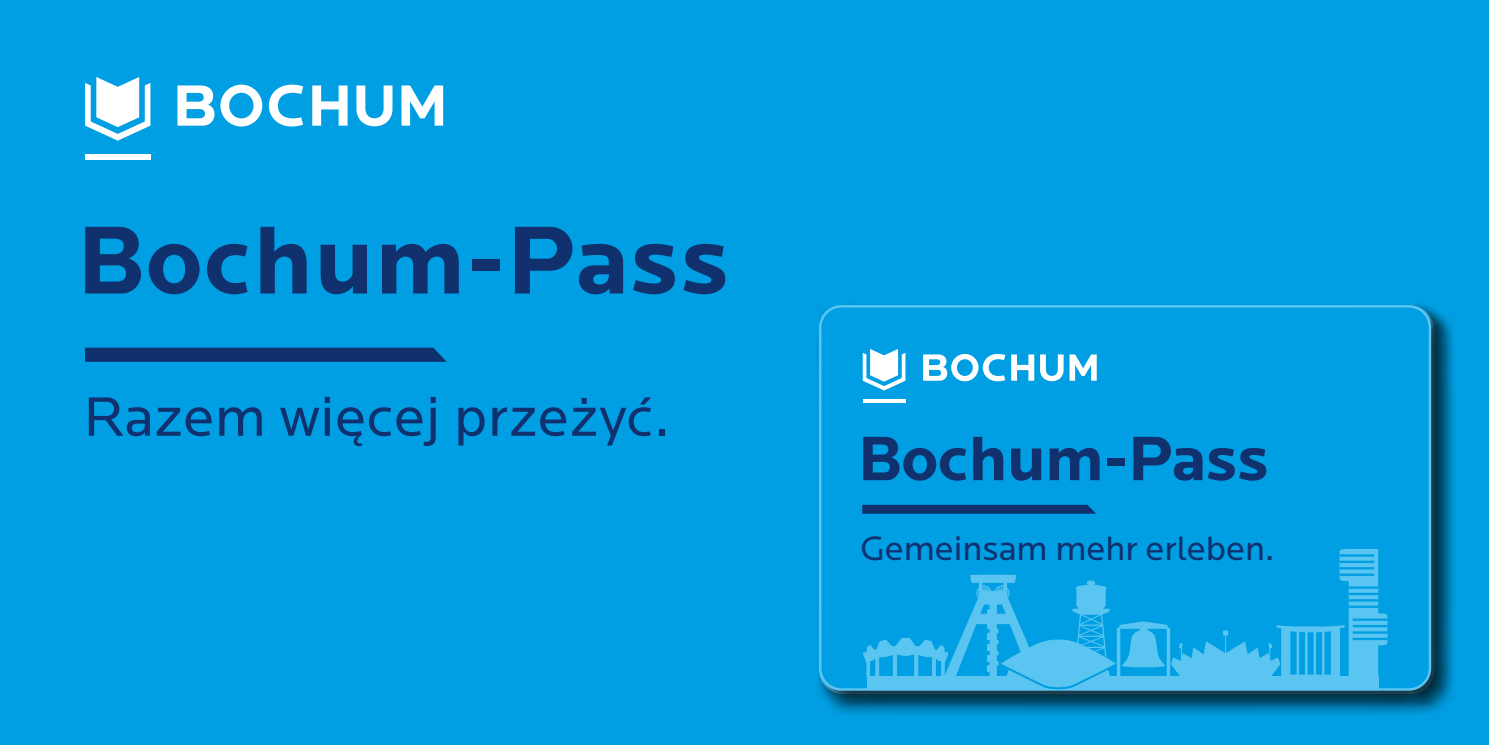
<style>
.page{position:relative;width:1489px;height:745px;background:#fff}
.page>*{position:absolute;margin:0;border:0;box-sizing:border-box;transform-origin:0 0}
.t1{font:700 100px "Locator";letter-spacing:.01em;color:#11306e}
.t2{font:700 65px "Locator";letter-spacing:-.01em;color:#11306e}
.t3{font:57.5px "Locator";letter-spacing:.01em;color:#11306e}
.t4{font:35px "Locator";color:#11306e}
</style>
<div class="page">
<div style="left:0;top:0;width:1488px;height:744px;background:#009fe3"></div>
<svg style="left:177px;top:85px;width:266px;height:41px"></svg>
<div style="left:85px;top:154px;width:65px;height:5px;background:#fff"></div>
<svg style="left:85px;top:77px;width:65px;height:64px"></svg>
<svg style="left:85px;top:347px;width:362px;height:15px;background:#0f3776"></svg>
<div style="left:815px;top:301px;width:639px;height:412px;background:#000;opacity:.75"></div>
<div style="left:820px;top:306px;width:609px;height:383px;background:#009fe3;border-radius:21px"></div>
<svg style="left:923px;top:353px;width:173px;height:28px"></svg>
<hr style="left:862px;top:399px;width:43px;height:3px;background:#fff">
<svg style="left:862px;top:349px;width:43px;height:41px"></svg>
<svg style="left:862px;top:504px;width:234px;height:9px;background:#0f3c7a"></svg>
<svg style="left:863px;top:549px;width:524px;height:141px"></svg>
<hr style="left:1348px;top:586px;width:29px;height:2px;background:#009fe3">
<hr style="left:1348px;top:592px;width:29px;height:2px;background:#009fe3">
<hr style="left:1348px;top:598px;width:29px;height:3px;background:#009fe3">
<hr style="left:1348px;top:605px;width:29px;height:2px;background:#009fe3">
<hr style="left:1339px;top:554px;width:34px;height:2px;background:#009fe3">
<hr style="left:1339px;top:560px;width:34px;height:2px;background:#009fe3">
<hr style="left:1339px;top:566px;width:34px;height:3px;background:#009fe3">
<hr style="left:1339px;top:573px;width:34px;height:2px;background:#009fe3">
<hr style="left:1352px;top:618px;width:35px;height:2px;background:#009fe3">
<hr style="left:1352px;top:624px;width:35px;height:3px;background:#009fe3">
<hr style="left:1352px;top:631px;width:35px;height:2px;background:#009fe3">
<hr style="left:1352px;top:637px;width:35px;height:2px;background:#009fe3">
<h1 class="t1" style="left:76px;top:203px;width:654px">Bochum-Pass</h1>
<h3 class="t3" style="left:83px;top:384px;width:587px">Razem więcej przeżyć.</h3>
<h2 class="t2" style="left:857px;top:421px;width:412px">Bochum-Pass</h2>
<p class="t4" style="left:860px;top:528px;width:415px">Gemeinsam mehr erleben.</p>
</div>
